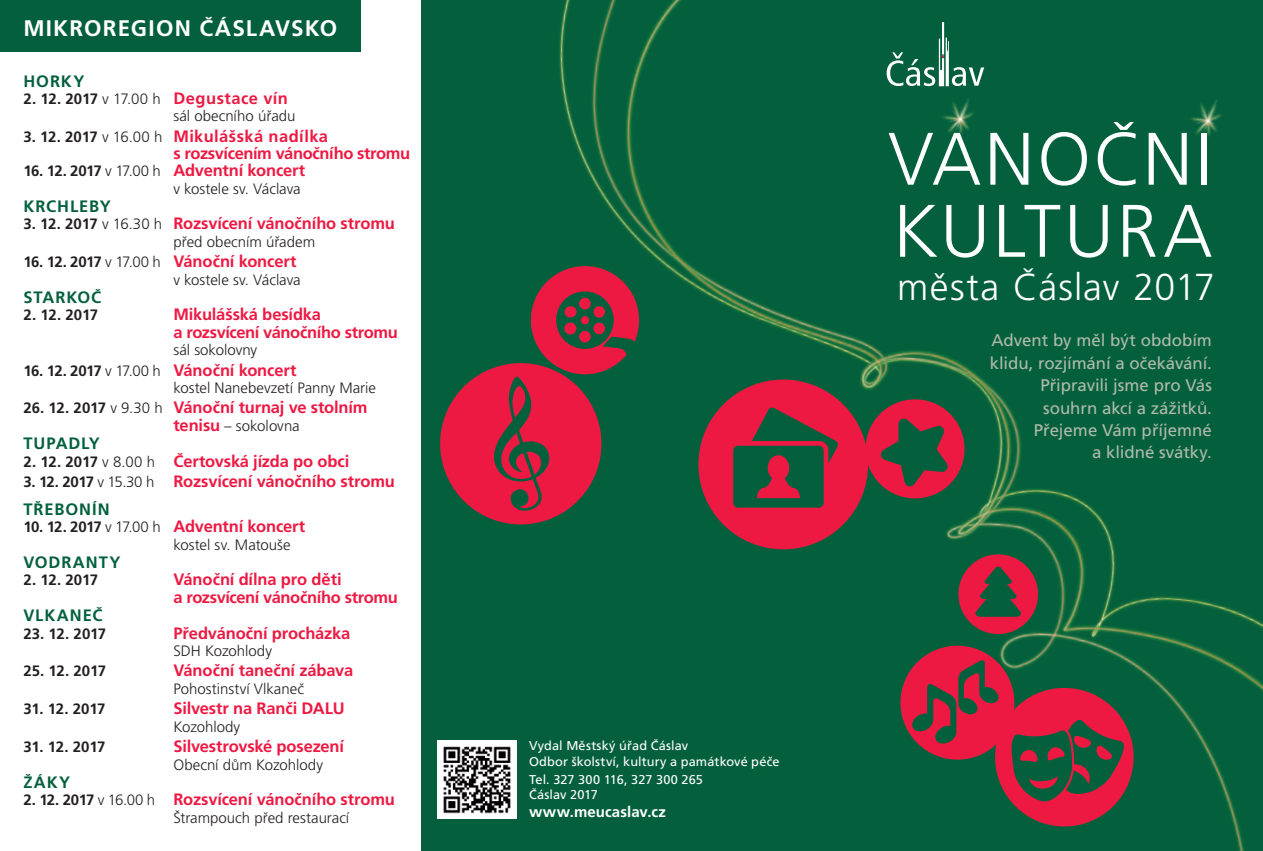
<style>
.page{position:relative;width:1263px;height:851px;background:#fff}
.page>*{position:absolute;margin:0;border:0;box-sizing:border-box;transform-origin:0 0}
.Normální{font:300 74.1px "Frutiger CE";letter-spacing:.04em;color:#fff}
.Normální-2{font:300 37.5px "Frutiger CE";letter-spacing:.025em;color:#fff}
.Normální-3{font:700 22.5px "Frutiger CE";letter-spacing:.05em;color:#fff}
.Normální-4{font:16.8px/22.5px "Frutiger CE";letter-spacing:-.005em;color:#afbaac;text-align:right}
.Normální-5{font:700 16.5px/17.2px "Frutiger CE";letter-spacing:-.01em;color:#ed1943}
.Normální-6{font:700 16.5px "Frutiger CE";letter-spacing:.055em;color:#04603c}
.Normální-7{font:700 16.5px "Frutiger CE";letter-spacing:.025em;color:#ed1943}
.Normální-8{font:300 15px "Frutiger CE";color:#231f20}
.Normální-9{font:700 15px "Frutiger CE";letter-spacing:-.015em;color:#231f20}
.t1{font:700 15px "Frutiger CE";letter-spacing:.01em;color:#fff}
.t2{font:12.75px "Frutiger CE";letter-spacing:.01em;color:#fff}
.s1{font-size:15px;color:#231f20}
.s2{font-weight:300;font-size:15px;color:#231f20}
.s3{font-weight:700;font-size:16.5px;color:#ed1943}
</style>
<div class="page">
<div style="left:421px;top:0;width:842px;height:850px;background:#04603c"></div>
<img style="left:596px;top:0;width:667px;height:850px">
<img style="left:1176px;top:85px;width:62px;height:62px">
<img style="left:931px;top:85px;width:59px;height:58px">
<svg style="left:887px;top:22px;width:97px;height:64px"></svg>
<svg style="left:900px;top:645px;width:237px;height:184px"></svg>
<svg style="left:440px;top:266px;width:199px;height:263px"></svg>
<svg style="left:698px;top:379px;width:340px;height:255px"></svg>
<div style="left:0;top:0;width:360px;height:51px;background:#04603c"></div>
<img style="left:438px;top:740px;width:78px;height:78px">
<p class="Normální-3" style="left:23px;top:15px;width:315px">MIKROREGION ČÁSLAVSKO</p>
<p class="Normální-6" style="left:23px;top:71px;width:62px">HORKY</p>
<p class="Normální-7" style="left:23px;top:89px;width:266px"><span class="s1">2. 12. 2017</span> <span class="s2">v 17.00 h</span> Degustace vín</p>
<p class="Normální-8" style="left:173px;top:107px;width:124px">sál obecního úřadu</p>
<p class="Normální-5" style="left:173px;top:127px;width:238px;text-indent:-150px"><span class="s1">3. 12. 2017</span> <span class="s2">v 16.00 h</span> Mikulášská nadílka<br>s rozsvícením vánočního stromu</p>
<p class="Normální-5" style="left:23px;top:162px;width:283px"><span class="s1">16. 12. 2017</span> <span class="s2">v 17.00 h</span> Adventní koncert</p>
<p class="Normální-8" style="left:173px;top:180px;width:129px">v kostele sv. Václava</p>
<p class="Normální-6" style="left:23px;top:197px;width:89px">KRCHLEBY</p>
<p class="Normální-5" style="left:23px;top:215px;width:373px"><span class="s1">3. 12. 2017</span> <span class="s2">v 16.30 h</span> Rozsvícení vánočního stromu</p>
<p class="Normální-8" style="left:173px;top:233px;width:143px">před obecním úřadem</p>
<p class="Normální-5" style="left:23px;top:253px;width:275px"><span class="s1">16. 12. 2017</span> <span class="s2">v 17.00 h</span> Vánoční koncert</p>
<p class="Normální-8" style="left:173px;top:271px;width:129px">v kostele sv. Václava</p>
<p class="Normální-6" style="left:23px;top:288px;width:79px">STARKOČ</p>
<p class="Normální-9" style="left:23px;top:306px;width:76px">2. 12. 2017</p>
<p class="Normální-5" style="left:173px;top:306px;width:226px">Mikulášská besídka<br>a rozsvícení vánočního stromu</p>
<p class="Normální-8" style="left:173px;top:341px;width:85px">sál sokolovny</p>
<p class="Normální-5" style="left:23px;top:361px;width:275px"><span class="s1">16. 12. 2017</span> <span class="s2">v 17.00 h</span> Vánoční koncert</p>
<p class="Normální-8" style="left:173px;top:379px;width:204px">kostel Nanebevzetí Panny Marie</p>
<p class="Normální-5" style="left:23px;top:399px;width:346px"><span class="s1">26. 12. 2017</span> <span class="s2">v 9.30 h</span> Vánoční turnaj ve stolním</p>
<p class="Normální-8" style="left:173px;top:417px;width:128px"><span class="s3">tenisu</span> – sokolovna</p>
<p class="Normální-6" style="left:23px;top:434px;width:78px">TUPADLY</p>
<p class="Normální-5" style="left:23px;top:452px;width:328px"><span class="s1">2. 12. 2017</span> <span class="s2">v 8.00 h</span> Čertovská jízda po obci</p>
<p class="Normální-5" style="left:23px;top:473px;width:373px"><span class="s1">3. 12. 2017</span> <span class="s2">v 15.30 h</span> Rozsvícení vánočního stromu</p>
<p class="Normální-6" style="left:23px;top:500px;width:88px">TŘEBONÍN</p>
<p class="Normální-5" style="left:23px;top:518px;width:283px"><span class="s1">10. 12. 2017</span> <span class="s2">v 17.00 h</span> Adventní koncert</p>
<p class="Normální-8" style="left:173px;top:535px;width:119px">kostel sv. Matouše</p>
<p class="Normální-6" style="left:23px;top:553px;width:99px">VODRANTY</p>
<p class="Normální-9" style="left:23px;top:571px;width:76px">2. 12. 2017</p>
<p class="Normální-5" style="left:173px;top:571px;width:226px">Vánoční dílna pro děti<br>a rozsvícení vánočního stromu</p>
<p class="Normální-6" style="left:23px;top:606px;width:81px">VLKANEČ</p>
<p class="Normální-9" style="left:23px;top:624px;width:84px">23. 12. 2017</p>
<p class="Normální-5" style="left:173px;top:624px;width:178px">Předvánoční procházka</p>
<p class="Normální-8" style="left:173px;top:642px;width:100px">SDH Kozohlody</p>
<p class="Normální-9" style="left:23px;top:662px;width:84px">25. 12. 2017</p>
<p class="Normální-5" style="left:173px;top:662px;width:181px">Vánoční taneční zábava</p>
<p class="Normální-8" style="left:173px;top:679px;width:132px">Pohostinství Vlkaneč</p>
<p class="Normální-9" style="left:23px;top:700px;width:84px">31. 12. 2017</p>
<p class="Normální-5" style="left:173px;top:699px;width:173px">Silvestr na Ranči DALU</p>
<p class="Normální-8" style="left:173px;top:717px;width:68px">Kozohlody</p>
<p class="Normální-9" style="left:23px;top:738px;width:84px">31. 12. 2017</p>
<p class="Normální-5" style="left:173px;top:737px;width:172px">Silvestrovské posezení</p>
<p class="Normální-8" style="left:173px;top:755px;width:151px">Obecní dům Kozohlody</p>
<p class="Normální-6" style="left:23px;top:772px;width:48px">ŽÁKY</p>
<p class="Normální-5" style="left:23px;top:790px;width:373px"><span class="s1">2. 12. 2017</span> <span class="s2">v 16.00 h</span> Rozsvícení vánočního stromu</p>
<p class="Normální-8" style="left:173px;top:808px;width:177px">Štrampouch před restaurací</p>
<p class="Normální" style="left:888px;top:117px;width:326px">VANOČNI</p>
<p class="Normální" style="left:893px;top:189px;width:321px">KULTURA</p>
<p class="Normální-2" style="left:897px;top:266px;width:319px">města Čáslav 2017</p>
<p class="Normální-4" style="left:990px;top:329px;width:224px">Advent by měl být obdobím klidu, rozjímání a očekávání.<br>Připravili jsme pro Vás souhrn akcí a zážitků.<br>Přejeme Vám příjemné<br>a klidné svátky.</p>
<p class="t2" style="left:529px;top:738px;width:161px">Vydal Městský úřad Čáslav</p>
<p class="t2" style="left:529px;top:753px;width:252px">Odbor školství, kultury a památkové péče</p>
<p class="t2" style="left:529px;top:771px;width:175px">Tel. 327 300 116, 327 300 265</p>
<p class="t2" style="left:529px;top:787px;width:70px">Čáslav 2017</p>
<p class="t1" style="left:529px;top:803px;width:138px">www.meucaslav.cz</p>
</div>
